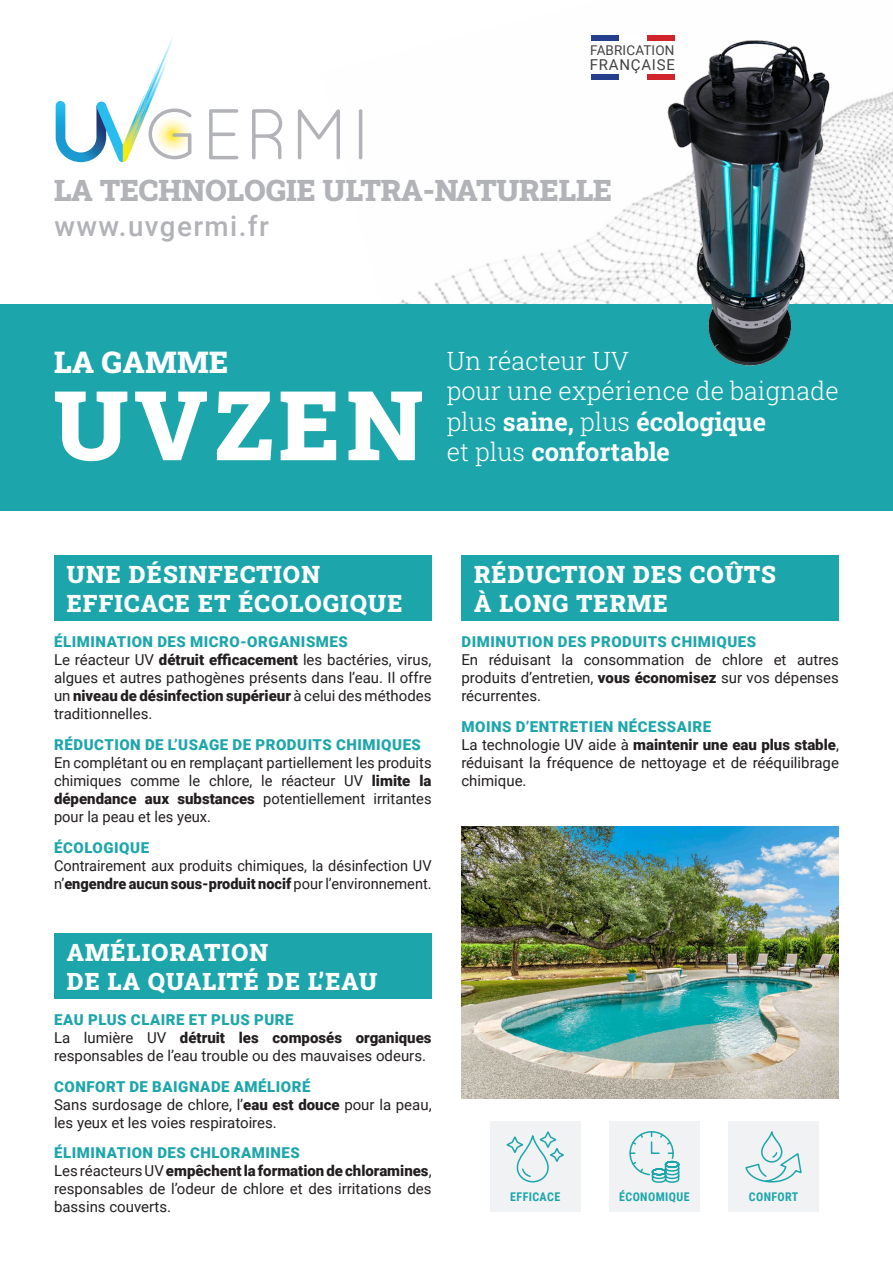
<style>
.page{position:relative;width:893px;height:1263px;background:#fff}
.page>*{position:absolute;margin:0;border:0;box-sizing:border-box;transform-origin:0 0}
.t1{font:900 96.45px "Roboto Slab";letter-spacing:.065em;color:#fff}
.t2{font:900 30px "Roboto Slab";letter-spacing:.025em;color:#fff}
.t3{font:900 29.7px "Roboto Slab";color:#b2b3b7}
.t4{font:500 27.75px "Roboto";letter-spacing:.05em;color:#b2b3b7}
.t5{font:700 25.35px "Roboto Slab";color:#fff}
.t6{font:300 25.35px "Roboto Slab";color:#fff}
.t7{font:900 24px "Roboto Slab";letter-spacing:.05em;color:#fff}
.t8{font:15px/18px "Roboto";color:#231f20;text-align:justify}
.t9{font:900 15px "Roboto";letter-spacing:.035em;color:#1ca6ab}
.t10{font:15px "Roboto";letter-spacing:.05em;color:#424242}
.t11{font:13.5px "Roboto";letter-spacing:.01em;color:#424242}
.t12{font:700 12px "Roboto Condensed";letter-spacing:.035em;color:#1ca6ab}
.s1{font-weight:300}
.s2{font-weight:900}
</style>
<div class="page">
<img style="left:337px;top:40px;width:556px;height:264px">
<div style="left:0;top:304px;width:893px;height:206px;background:#1ca6ab"></div>
<svg style="left:209px;top:109px;width:29px;height:50px"></svg>
<svg style="left:298px;top:109px;width:42px;height:50px"></svg>
<hr style="left:359px;top:109px;width:3px;height:50px;background:#b2b3b7;border-radius:2px">
<svg style="left:56px;top:37px;width:136px;height:126px"></svg>
<svg style="left:252px;top:109px;width:30px;height:50px"></svg>
<img style="left:638px;top:40px;width:235px;height:326px">
<div style="left:54px;top:555px;width:378px;height:33px;background:#1ca6ab"></div>
<div style="left:54px;top:588px;width:378px;height:33px;background:#1ca6ab"></div>
<div style="left:54px;top:933px;width:378px;height:33px;background:#1ca6ab"></div>
<div style="left:54px;top:966px;width:378px;height:33px;background:#1ca6ab"></div>
<div style="left:461px;top:555px;width:378px;height:33px;background:#1ca6ab"></div>
<div style="left:461px;top:588px;width:378px;height:33px;background:#1ca6ab"></div>
<img style="left:461px;top:826px;width:378px;height:273px">
<div style="left:490px;top:1122px;width:90px;height:90px;background:#f1f2f3"></div>
<svg style="left:506px;top:1131px;width:58px;height:52px"></svg>
<div style="left:609px;top:1122px;width:90px;height:90px;background:#f1f2f3"></div>
<svg style="left:629px;top:1131px;width:51px;height:52px"></svg>
<div style="left:728px;top:1122px;width:91px;height:90px;background:#f1f2f3"></div>
<div style="left:761px;top:1131px;width:21px;height:31px;border:2px solid #1ca6ab;border-radius:10px"></div>
<svg style="left:745px;top:1151px;width:57px;height:32px"></svg>
<div style="left:591px;top:35px;width:28px;height:5px;background:#253f8e"></div>
<div style="left:647px;top:35px;width:28px;height:5px;background:#d1232a"></div>
<div style="left:591px;top:75px;width:28px;height:5px;background:#253f8e"></div>
<div style="left:619px;top:75px;width:28px;height:5px;background:#fff"></div>
<div style="left:647px;top:75px;width:28px;height:5px;background:#d1232a"></div>
<p class="t11" style="left:590px;top:40px;width:86px">FABRICATION</p>
<p class="t10" style="left:590px;top:54px;width:87px">FRANÇAISE</p>
<p class="t3" style="left:54px;top:170px;width:560px">LA TECHNOLOGIE ULTRA-NATURELLE</p>
<p class="t4" style="left:54px;top:207px;width:216px">www.uvgermi.fr</p>
<p class="t2" style="left:54px;top:342px;width:176px">LA GAMME</p>
<p class="t1" style="left:54px;top:359px;width:370px">UVZEN</p>
<p class="t6" style="left:447px;top:343px;width:184px">Un réacteur UV</p>
<p class="t6" style="left:447px;top:374px;width:394px">pour une expérience de baignade</p>
<p class="t5" style="left:447px;top:404px;width:321px"><span class="s1">plus</span> saine, <span class="s1">plus</span> écologique</p>
<p class="t5" style="left:447px;top:435px;width:225px"><span class="s1">et plus</span> confortable</p>
<p class="t7" style="left:67px;top:558px;width:255px">UNE DÉSINFECTION</p>
<p class="t7" style="left:67px;top:587px;width:337px">EFFICACE ET ÉCOLOGIQUE</p>
<p class="t9" style="left:54px;top:631px;width:295px">ÉLIMINATION DES MICRO-ORGANISMES</p>
<p class="t8" style="left:54px;top:650px;width:379px">Le réacteur UV <span class="s2">détruit efficacement</span> les bactéries, virus, algues et autres pathogènes présents dans l’eau. Il offre un <span class="s2">niveau de désinfection supérieur</span> à celui des méthodes traditionnelles.</p>
<p class="t9" style="left:54px;top:734px;width:368px">RÉDUCTION DE L’USAGE DE PRODUITS CHIMIQUES</p>
<p class="t8" style="left:54px;top:753px;width:379px">En complétant ou en remplaçant partiellement les produits chimiques comme le chlore, le réacteur UV <span class="s2">limite la dépendance aux substances</span> potentiellement irritantes pour la peau et les yeux.</p>
<p class="t9" style="left:54px;top:837px;width:96px">ÉCOLOGIQUE</p>
<p class="t8" style="left:54px;top:856px;width:379px">Contrairement aux produits chimiques, la désinfection UV n’<span class="s2">engendre aucun sous-produit nocif</span> pour l’environnement.</p>
<p class="t7" style="left:67px;top:936px;width:203px">AMÉLIORATION</p>
<p class="t7" style="left:67px;top:964px;width:312px">DE LA QUALITÉ DE L’EAU</p>
<p class="t9" style="left:54px;top:1009px;width:241px">EAU PLUS CLAIRE ET PLUS PURE</p>
<p class="t8" style="left:54px;top:1028px;width:379px">La lumière UV <span class="s2">détruit les composés organiques </span>responsables de l’eau trouble ou des mauvaises odeurs.</p>
<p class="t9" style="left:54px;top:1076px;width:258px">CONFORT DE BAIGNADE AMÉLIORÉ</p>
<p class="t8" style="left:54px;top:1095px;width:379px">Sans surdosage de chlore, l’<span class="s2">eau est douce</span> pour la peau, les yeux et les voies respiratoires.</p>
<p class="t9" style="left:54px;top:1142px;width:247px">ÉLIMINATION DES CHLORAMINES</p>
<p class="t8" style="left:54px;top:1161px;width:379px">Les réacteurs UV <span class="s2">empêchent la formation de chloramines</span>, responsables de l’odeur de chlore et des irritations des bassins couverts.</p>
<p class="t7" style="left:474px;top:558px;width:303px">RÉDUCTION DES COÛTS</p>
<p class="t7" style="left:474px;top:587px;width:195px">À LONG TERME</p>
<p class="t9" style="left:462px;top:631px;width:296px">DIMINUTION DES PRODUITS CHIMIQUES</p>
<p class="t8" style="left:461px;top:650px;width:379px">En réduisant la consommation de chlore et autres produits d’entretien, <span class="s2">vous économisez</span> sur vos dépenses récurrentes.</p>
<p class="t9" style="left:462px;top:716px;width:251px">MOINS D’ENTRETIEN NÉCESSAIRE</p>
<p class="t8" style="left:461px;top:735px;width:379px">La technologie UV aide à <span class="s2">maintenir une eau plus stable</span>, réduisant la fréquence de nettoyage et de rééquilibrage chimique.</p>
<p class="t12" style="left:510px;top:1188px;width:51px">EFFICACE</p>
<p class="t12" style="left:619px;top:1188px;width:72px">ÉCONOMIQUE</p>
<p class="t12" style="left:749px;top:1188px;width:51px">CONFORT</p>
</div>
